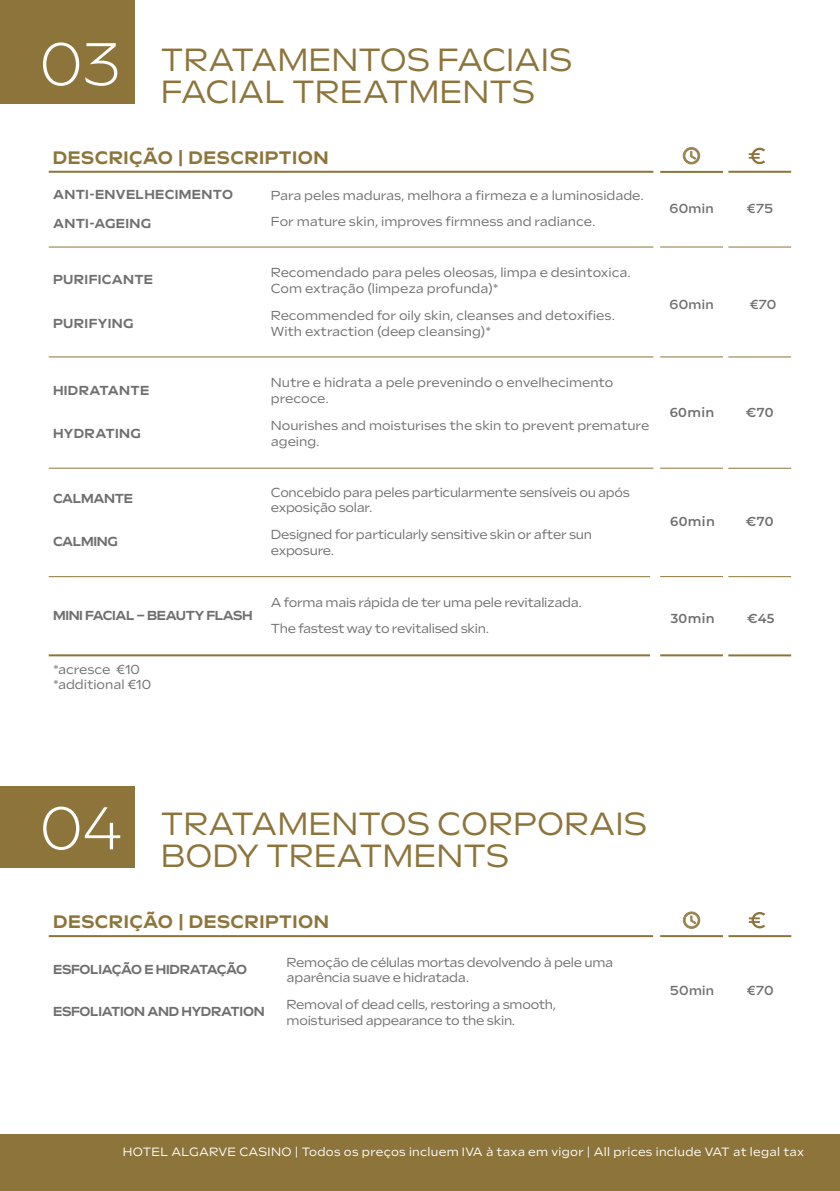
<style>
.page{position:relative;width:840px;height:1191px;background:#fff}
.page>*{position:absolute;margin:0;border:0;box-sizing:border-box;transform-origin:0 0}
.t1{font:32px/32px "Sculpin";color:#8d743a}
.t2{font:700 18px "Sculpin";letter-spacing:.025em;color:#8d743a}
.t3{font:13px/15.6px "Sculpin";letter-spacing:-.015em;color:#706f6f}
.t4{font:700 13px "Sculpin";letter-spacing:-.025em;color:#706f6f}
.t5{font:700 13px "Sculpin";letter-spacing:.025em;color:#706f6f}
.t6{font:500 13px "Sculpin";letter-spacing:.025em;color:#706f6f}
.t7{font:600 13px "Montserrat";letter-spacing:.025em;color:#706f6f}
.t8{font:12px "Sculpin";letter-spacing:.025em;color:#fff}
.s1{font-weight:300;font-size:60px;color:#fff}
</style>
<div class="page">
<div style="left:0;top:1134px;width:839px;height:57px;background:#8d743a"></div>
<hr style="left:728px;top:356px;width:62px;height:1px;background:#8d743a">
<hr style="left:49px;top:356px;width:604px;height:1px;background:#8d743a">
<hr style="left:728px;top:246px;width:62px;height:1px;background:#8d743a">
<hr style="left:49px;top:246px;width:604px;height:1px;background:#8d743a">
<hr style="left:728px;top:576px;width:62px;height:1px;background:#8d743a">
<hr style="left:728px;top:468px;width:62px;height:1px;background:#8d743a">
<hr style="left:49px;top:468px;width:604px;height:1px;background:#8d743a">
<hr style="left:49px;top:576px;width:600px;height:1px;background:#8d743a">
<hr style="left:728px;top:654px;width:62px;height:2px;background:#8d743a">
<hr style="left:49px;top:654px;width:600px;height:2px;background:#8d743a">
<hr style="left:659px;top:246px;width:63px;height:1px;background:#8d743a">
<hr style="left:659px;top:356px;width:63px;height:1px;background:#8d743a">
<hr style="left:659px;top:468px;width:63px;height:1px;background:#8d743a">
<hr style="left:659px;top:576px;width:63px;height:1px;background:#8d743a">
<hr style="left:659px;top:654px;width:63px;height:2px;background:#8d743a">
<div style="left:0;top:0;width:135px;height:103px;background:#8d743a"></div>
<hr style="left:49px;top:171px;width:604px;height:2px;background:#8d743a">
<hr style="left:728px;top:171px;width:62px;height:2px;background:#8d743a">
<svg style="left:748px;top:148px;width:16px;height:16px"></svg>
<svg style="left:682px;top:147px;width:17px;height:17px"></svg>
<hr style="left:660px;top:171px;width:62px;height:2px;background:#8d743a">
<div style="left:0;top:786px;width:135px;height:81px;background:#8d743a"></div>
<svg style="left:682px;top:911px;width:17px;height:17px"></svg>
<svg style="left:748px;top:912px;width:16px;height:16px"></svg>
<hr style="left:728px;top:935px;width:62px;height:2px;background:#8d743a">
<hr style="left:659px;top:935px;width:63px;height:2px;background:#8d743a">
<hr style="left:49px;top:935px;width:603px;height:2px;background:#8d743a">
<h1 class="t1" style="left:39px;top:44px;width:534px;text-indent:121px">TRATAMENTOS FACIAIS<br><sup>03</sup> FACIAL TREATMENTS</h1>
<h2 class="t2" style="left:53px;top:147px;width:277px">DESCRIÇÃO | DESCRIPTION</h2>
<p class="t5" style="left:53px;top:187px;width:181px">ANTI-ENVELHECIMENTO</p>
<p class="t3" style="left:271px;top:187px;width:374px">Para peles maduras, melhora a firmeza e a luminosidade.</p>
<p class="t5" style="left:53px;top:215px;width:100px">ANTI-AGEING</p>
<p class="t3" style="left:271px;top:214px;width:326px">For mature skin, improves firmness and radiance.</p>
<p class="t5" style="left:53px;top:272px;width:102px">PURIFICANTE</p>
<p class="t3" style="left:271px;top:265px;width:361px">Recomendado para peles oleosas, limpa e desintoxica.<br>Com extração (limpeza profunda)*</p>
<p class="t5" style="left:53px;top:316px;width:82px">PURIFYING</p>
<p class="t3" style="left:271px;top:308px;width:345px">Recommended for oily skin, cleanses and detoxifies.<br>With extraction (deep cleansing)*</p>
<p class="t5" style="left:53px;top:383px;width:98px">HIDRATANTE</p>
<p class="t3" style="left:271px;top:375px;width:344px">Nutre e hidrata a pele prevenindo o envelhecimento precoce.</p>
<p class="t5" style="left:53px;top:425px;width:89px">HYDRATING</p>
<p class="t4" style="left:53px;top:491px;width:81px">CALMANTE</p>
<p class="t3" style="left:271px;top:418px;width:380px">Nourishes and moisturises the skin to prevent premature ageing.</p>
<p class="t3" style="left:271px;top:484px;width:360px">Concebido para peles particularmente sensíveis ou após exposição solar.</p>
<p class="t4" style="left:53px;top:534px;width:66px">CALMING</p>
<p class="t3" style="left:271px;top:527px;width:322px">Designed for particularly sensitive skin or after sun exposure.</p>
<p class="t6" style="left:669px;top:201px;width:46px">60min</p>
<p class="t6" style="left:746px;top:201px;width:28px">€75</p>
<p class="t6" style="left:669px;top:297px;width:46px">60min</p>
<p class="t6" style="left:749px;top:297px;width:28px">€70</p>
<p class="t7" style="left:669px;top:403px;width:46px">60min</p>
<p class="t7" style="left:745px;top:403px;width:29px">€70</p>
<p class="t7" style="left:670px;top:512px;width:46px">60min</p>
<p class="t7" style="left:745px;top:512px;width:29px">€70</p>
<p class="t3" style="left:271px;top:594px;width:312px">A forma mais rápida de ter uma pele revitalizada.</p>
<p class="t4" style="left:53px;top:607px;width:201px">MINI FACIAL – BEAUTY FLASH</p>
<p class="t7" style="left:670px;top:609px;width:45px">30min</p>
<p class="t7" style="left:746px;top:609px;width:29px">€45</p>
<p class="t3" style="left:271px;top:621px;width:220px">The fastest way to revitalised skin.</p>
<p class="t3" style="left:53px;top:661px;width:100px">*acresce €10 *additional €10</p>
<h1 class="t1" style="left:39px;top:808px;width:608px;text-align:center"><span class="s1">04</span> TRATAMENTOS CORPORAIS<br>BODY TREATMENTS</h1>
<h2 class="t2" style="left:53px;top:911px;width:277px">DESCRIÇÃO | DESCRIPTION</h2>
<p class="t4" style="left:53px;top:962px;width:195px">ESFOLIAÇÃO E HIDRATAÇÃO</p>
<p class="t4" style="left:53px;top:1003px;width:213px">ESFOLIATION AND HYDRATION</p>
<p class="t3" style="left:286px;top:954px;width:328px">Remoção de células mortas devolvendo à pele uma aparência suave e hidratada.</p>
<p class="t3" style="left:286px;top:996px;width:271px">Removal of dead cells, restoring a smooth, moisturised appearance to the skin.</p>
<p class="t6" style="left:669px;top:982px;width:45px">50min</p>
<p class="t6" style="left:746px;top:982px;width:28px">€70</p>
<p class="t8" style="left:123px;top:1145px;width:682px">HOTEL ALGARVE CASINO | Todos os preços incluem IVA à taxa em vigor | All prices include VAT at legal tax</p>
</div>
